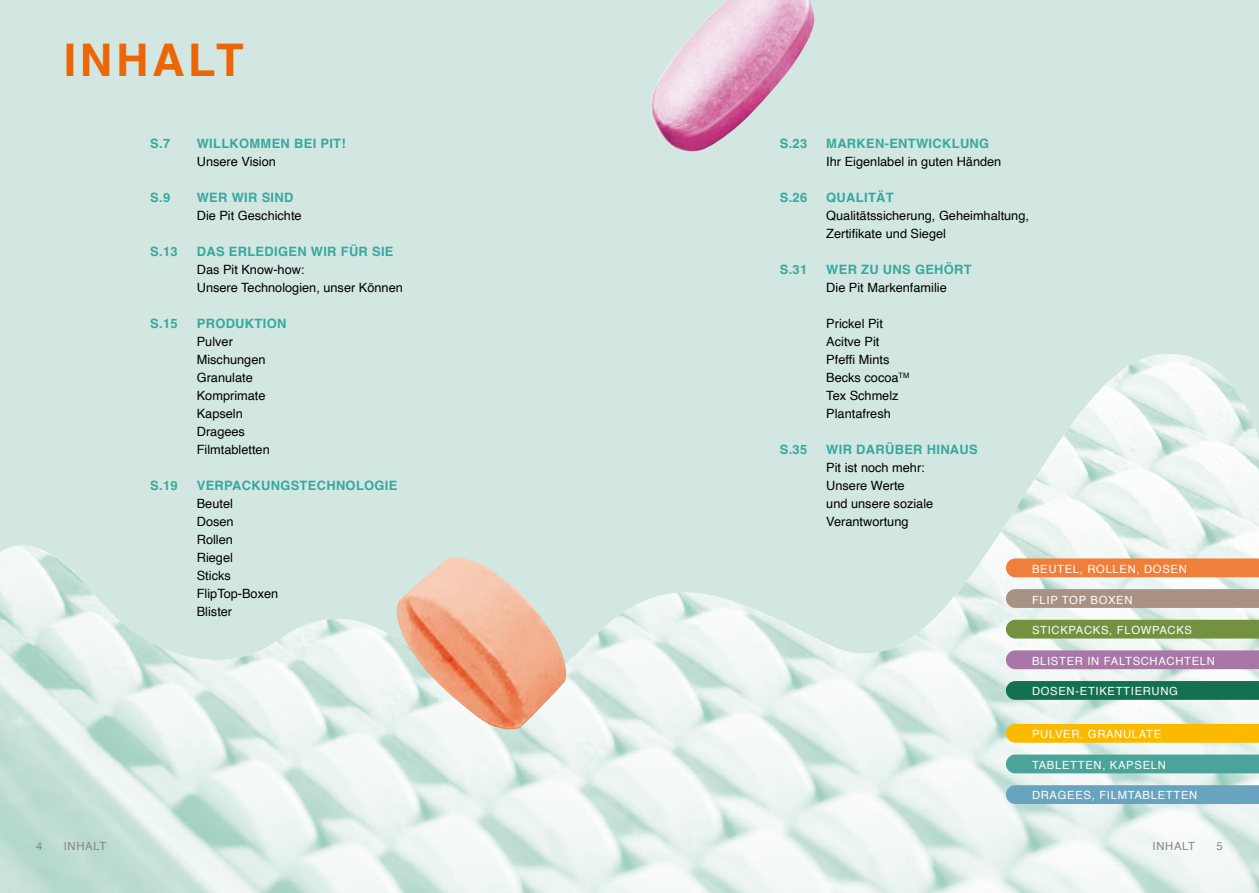
<style>
.page{position:relative;width:1259px;height:893px;background:#d2e7e1}
.page>*{position:absolute;margin:0;border:0;box-sizing:border-box;transform-origin:0 0}
.t1{font:700 45px "Helvetica";letter-spacing:.08em;color:#ec6608}
.t2{font:700 12.9px "Helvetica";letter-spacing:.025em;color:#35a9a0}
.t3{font:12.75px/18px "Helvetica";color:#000}
.t4{font:11.25px "Helvetica";letter-spacing:.06em;color:#fff}
.t5{font:11.25px "Helvetica";letter-spacing:.065em;color:#878787}
</style>
<div class="page">
<img style="left:0;top:354px;width:1259px;height:539px">
<div style="left:1006px;top:558px;width:253px;height:19px;background:#f07f3c"></div>
<div style="left:1006px;top:589px;width:253px;height:19px;background:#a99284"></div>
<div style="left:1006px;top:620px;width:253px;height:19px;background:#749140"></div>
<div style="left:1006px;top:650px;width:253px;height:19px;background:#a877a7"></div>
<svg style="left:1006px;top:681px;width:253px;height:19px;background:#177255"></svg>
<div style="left:1006px;top:724px;width:253px;height:19px;background:#fbba00"></div>
<div style="left:1006px;top:755px;width:253px;height:18px;background:#4ba499"></div>
<div style="left:1006px;top:785px;width:253px;height:19px;background:#68a4c0"></div>
<img style="left:394px;top:557px;width:176px;height:176px">
<img style="left:651px;top:0;width:164px;height:152px">
<h1 class="t1" style="left:64px;top:33px;width:181px">INHALT</h1>
<p class="t2" style="left:150px;top:135px;width:21px">S.7</p>
<p class="t2" style="left:197px;top:135px;width:150px">WILLKOMMEN BEI PIT!</p>
<p class="t3" style="left:197px;top:153px;width:81px">Unsere Vision</p>
<p class="t2" style="left:150px;top:189px;width:21px">S.9</p>
<p class="t2" style="left:197px;top:189px;width:98px">WER WIR SIND</p>
<p class="t3" style="left:197px;top:207px;width:106px">Die Pit Geschichte</p>
<p class="t2" style="left:150px;top:243px;width:29px">S.13</p>
<p class="t2" style="left:197px;top:243px;width:198px">DAS ERLEDIGEN WIR FÜR SIE</p>
<p class="t3" style="left:197px;top:261px;width:208px">Das Pit Know-how:<br>Unsere Technologien, unser Können</p>
<p class="t2" style="left:150px;top:315px;width:29px">S.15</p>
<p class="t2" style="left:197px;top:315px;width:91px">PRODUKTION</p>
<p class="t3" style="left:197px;top:333px;width:74px">Pulver<br>Mischungen<br>Granulate<br>Komprimate<br>Kapseln<br>Dragees<br>Filmtabletten</p>
<p class="t2" style="left:150px;top:477px;width:29px">S.19</p>
<p class="t2" style="left:197px;top:477px;width:202px">VERPACKUNGSTECHNOLOGIE</p>
<p class="t3" style="left:197px;top:495px;width:83px">Beutel<br>Dosen<br>Rollen<br>Riegel<br>Sticks<br>FlipTop-Boxen<br>Blister</p>
<p class="t2" style="left:780px;top:135px;width:29px">S.23</p>
<p class="t2" style="left:826px;top:135px;width:164px">MARKEN-ENTWICKLUNG</p>
<p class="t3" style="left:826px;top:153px;width:177px">Ihr Eigenlabel in guten Händen</p>
<p class="t2" style="left:780px;top:189px;width:29px">S.26</p>
<p class="t2" style="left:826px;top:189px;width:69px">QUALITÄT</p>
<p class="t3" style="left:826px;top:207px;width:204px">Qualitätssicherung, Geheimhaltung,<br>Zertifikate und Siegel</p>
<p class="t2" style="left:780px;top:261px;width:29px">S.31</p>
<p class="t2" style="left:826px;top:261px;width:147px">WER ZU UNS GEHÖRT</p>
<p class="t3" style="left:826px;top:279px;width:122px">Die Pit Markenfamilie</p>
<p class="t3" style="left:826px;top:315px;width:85px">Prickel Pit<br>Acitve Pit<br>Pfeffi Mints<br>Becks cocoa<sup>TM<br></sup>Tex Schmelz<br>Plantafresh</p>
<p class="t2" style="left:780px;top:441px;width:29px">S.35</p>
<p class="t2" style="left:826px;top:441px;width:153px">WIR DARÜBER HINAUS</p>
<p class="t3" style="left:826px;top:459px;width:109px">Pit ist noch mehr:<br>Unsere Werte<br>und unsere soziale<br>Verantwortung</p>
<p class="t4" style="left:1032px;top:560px;width:156px">BEUTEL, ROLLEN, DOSEN</p>
<p class="t4" style="left:1032px;top:591px;width:102px">FLIP TOP BOXEN</p>
<p class="t4" style="left:1032px;top:621px;width:162px">STICKPACKS, FLOWPACKS</p>
<p class="t4" style="left:1032px;top:652px;width:184px">BLISTER IN FALTSCHACHTELN</p>
<p class="t4" style="left:1032px;top:683px;width:147px">DOSEN-ETIKETTIERUNG</p>
<p class="t4" style="left:1032px;top:725px;width:131px">PULVER, GRANULATE</p>
<p class="t4" style="left:1032px;top:756px;width:135px">TABLETTEN, KAPSELN</p>
<p class="t4" style="left:1032px;top:786px;width:167px">DRAGEES, FILMTABLETTEN</p>
<p class="t5" style="left:36px;top:837px;width:8px">4</p>
<p class="t5" style="left:64px;top:837px;width:44px">INHALT</p>
<p class="t5" style="left:1152px;top:837px;width:44px">INHALT</p>
<p class="t5" style="left:1216px;top:837px;width:8px">5</p>
</div>
